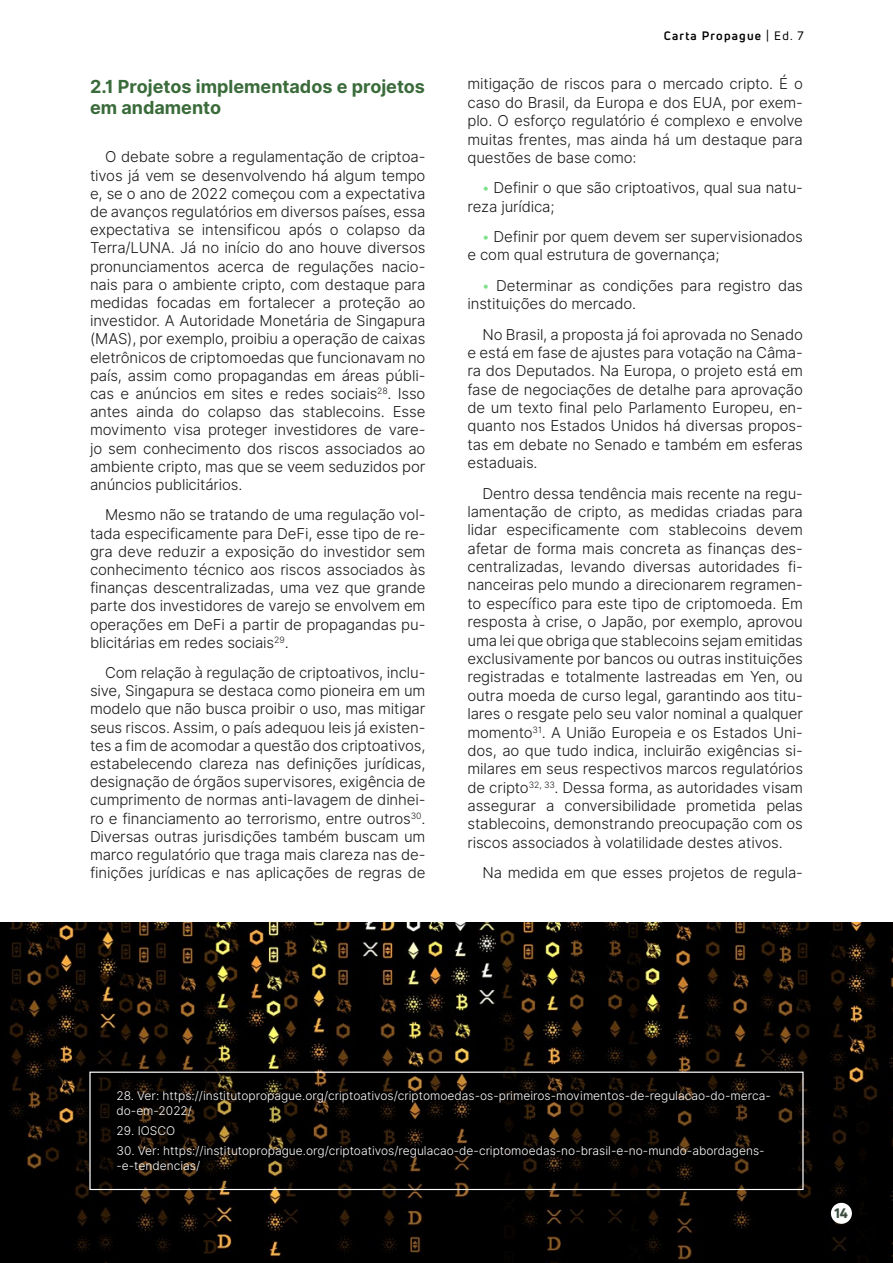
<style>
.page{position:relative;width:893px;height:1263px;background:#fff}
.page>*{position:absolute;margin:0;border:0;box-sizing:border-box;transform-origin:0 0}
.t1{font:700 18px/21.6px "Inter";color:#3a6b3a}
.t2{font:15px/18.1px "Inter Light BETA";letter-spacing:-.01em;color:#1a1a1a;text-align:justify}
.t3{font:800 13.5px "Uni Neue";color:#38493c}
.t4{font:12px/14.4px "Inter Light BETA";color:#fff}
.t5{font:700 12px "Uni Neue";letter-spacing:.1em;color:#000}
.s1{font-weight:400}
.s2{color:#7de08a}
</style>
<div class="page">
<img style="left:0;top:922px;width:893px;height:341px">
<svg style="left:91px;top:1073px;width:710px;height:115px;background:#090502"></svg>
<div style="left:89px;top:1071px;width:714px;height:119px;border:1px solid #fff"></div>
<div style="left:831px;top:1203px;width:21px;height:21px;background:#fff;border-radius:50%"></div>
<p class="t1" style="left:90px;top:76px;width:337px">2.1 Projetos implementados e projetos em andamento</p>
<p class="t2" style="left:90px;top:148px;width:337px;text-indent:15px">O debate sobre a regulamentação de criptoa&shy;tivos já vem se desenvolvendo há algum tempo e, se o ano de 2022 começou com a expectativa de avanços regulatórios em diversos países, essa expectativa se intensificou após o colapso da Terra/LUNA. Já no início do ano houve diversos pronunciamentos acerca de regulações nacio&shy;nais para o ambiente cripto, com destaque para medidas focadas em fortalecer a proteção ao investidor. A Autoridade Monetária de Singapura (MAS), por exemplo, proibiu a operação de caixas eletrônicos de criptomoedas que funcionavam no país, assim como propagandas em áreas públi&shy;cas e anúncios em sites e redes sociais<sup>28</sup>. Isso antes ainda do colapso das stablecoins. Esse movimento visa proteger investidores de vare&shy;jo sem conhecimento dos riscos associados ao ambiente cripto, mas que se veem seduzidos por anúncios publicitários.</p>
<p class="t2" style="left:90px;top:506px;width:337px;text-indent:15px">Mesmo não se tratando de uma regulação vol&shy;tada especificamente para DeFi, esse tipo de re&shy;gra deve reduzir a exposição do investidor sem conhecimento técnico aos riscos associados às finanças descentralizadas, uma vez que grande parte dos investidores de varejo se envolvem em operações em DeFi a partir de propagandas pu&shy;blicitárias em redes sociais<sup>29</sup>.</p>
<p class="t2" style="left:90px;top:664px;width:337px;text-indent:15px">Com relação à regulação de criptoativos, inclu&shy;sive, Singapura se destaca como pioneira em um modelo que não busca proibir o uso, mas mitigar seus riscos. Assim, o país adequou leis já existen&shy;tes a fim de acomodar a questão dos criptoativos, estabelecendo clareza nas definições jurídicas, designação de órgãos supervisores, exigência de cumprimento de normas anti-lavagem de dinhei&shy;ro e financiamento ao terrorismo, entre outros<sup>30</sup>.<br>Diversas outras jurisdições também buscam um marco regulatório que traga mais clareza nas de&shy;finições jurídicas e nas aplicações de regras de</p>
<p class="t5" style="left:664px;top:28px;width:141px">Carta Propague <span class="s1">| Ed. 7</span></p>
<p class="t2" style="left:467px;top:75px;width:337px">mitigação de riscos para o mercado cripto. É o caso do Brasil, da Europa e dos EUA, por exem&shy;plo. O esforço regulatório é complexo e envolve muitas frentes, mas ainda há um destaque para questões de base como:</p>
<p class="t2" style="left:467px;top:179px;width:337px;text-indent:15px"><span class="s2">•</span> Definir o que são criptoativos, qual sua natu&shy;reza jurídica;</p>
<p class="t2" style="left:467px;top:228px;width:337px;text-indent:15px"><span class="s2">•</span> Definir por quem devem ser supervisionados e com qual estrutura de governança;</p>
<p class="t2" style="left:467px;top:276px;width:337px;text-indent:15px"><span class="s2">•</span> Determinar as condições para registro das instituições do mercado.</p>
<p class="t2" style="left:467px;top:325px;width:337px;text-indent:15px">No Brasil, a proposta já foi aprovada no Senado e está em fase de ajustes para votação na Câma&shy;ra dos Deputados. Na Europa, o projeto está em fase de negociações de detalhe para aprovação de um texto final pelo Parlamento Europeu, en&shy;quanto nos Estados Unidos há diversas propos&shy;tas em debate no Senado e também em esferas estaduais.</p>
<p class="t2" style="left:467px;top:484px;width:337px;text-indent:15px">Dentro dessa tendência mais recente na regu&shy;lamentação de cripto, as medidas criadas para lidar especificamente com stablecoins devem afetar de forma mais concreta as finanças des&shy;centralizadas, levando diversas autoridades fi&shy;nanceiras pelo mundo a direcionarem regramen&shy;to específico para este tipo de criptomoeda. Em resposta à crise, o Japão, por exemplo, aprovou uma lei que obriga que stablecoins sejam emitidas exclusivamente por bancos ou outras instituições registradas e totalmente lastreadas em Yen, ou outra moeda de curso legal, garantindo aos titu&shy;lares o resgate pelo seu valor nominal a qualquer momento<sup>31</sup>. A União Europeia e os Estados Uni&shy;dos, ao que tudo indica, incluirão exigências si&shy;milares em seus respectivos marcos regulatórios de cripto<sup>32,</sup> <sup>33</sup>. Dessa forma, as autoridades visam assegurar a conversibilidade prometida pelas stablecoins, demonstrando preocupação com os riscos associados à volatilidade destes ativos.</p>
<p class="t2" style="left:482px;top:864px;width:322px">Na medida em que esses projetos de regula-</p>
<p class="t4" style="left:116px;top:1089px;width:656px">28. Ver: https://institutopropague.org/criptoativos/criptomoedas-os-primeiros-movimentos-de-regulacao-do-merca&shy;do-em-2022/</p>
<p class="t4" style="left:116px;top:1123px;width:60px">29. IOSCO</p>
<p class="t4" style="left:116px;top:1144px;width:650px">30. Ver: https://institutopropague.org/criptoativos/regulacao-de-criptomoedas-no-brasil-e-no-mundo-abordagens--e-tendencias/</p>
<p class="t3" style="left:834px;top:1204px;width:15px">14</p>
</div>
